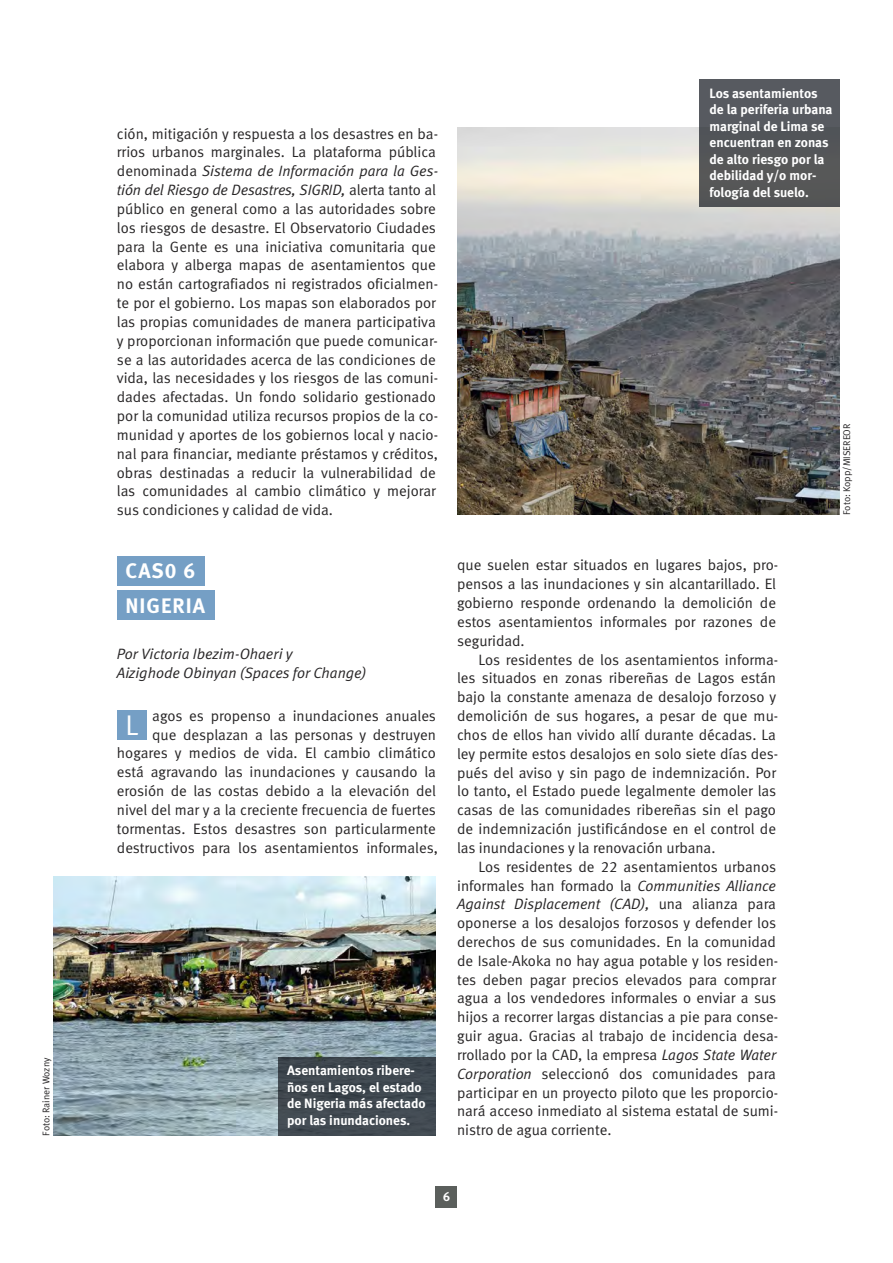
<style>
.page{position:relative;width:893px;height:1263px;background:#fff}
.page>*{position:absolute;margin:0;border:0;box-sizing:border-box;transform-origin:0 0}
.t1{font:28.5px "Meta Normal LF";color:#fff}
.t2{font:21px/34.8px "Meta Bold LF";letter-spacing:.05em;color:#fff}
.t3{font:15px/18.8px "Meta Normal LF";color:#272526}
.t4{font:italic 15px/18.8px "Meta Normal LF";color:#272526}
.t5{font:13.5px/16.5px "Meta Bold LF";color:#fff}
.t6{font:12.75px "Meta Plus Bold Caps";color:#fff}
.t7{font:9.75px "Meta Normal LF";color:#272526}
.s1{font-style:italic}
</style>
<div class="page">
<div style="left:117px;top:556px;width:87px;height:30px;background:#759fc5"></div>
<div style="left:117px;top:590px;width:98px;height:30px;background:#759fc5"></div>
<div style="left:117px;top:710px;width:30px;height:30px;background:#759fc5"></div>
<img style="left:457px;top:128px;width:383px;height:386px">
<div style="left:699px;top:80px;width:141px;height:127px;background:#575758"></div>
<img style="left:53px;top:876px;width:383px;height:259px">
<div style="left:279px;top:1057px;width:157px;height:78px;background:#404850"></div>
<div style="left:436px;top:1186px;width:21px;height:22px;background:#5b5f5c"></div>
<p class="t7" style="left:43px;top:1135px;width:79px;rotate:-90deg">Foto: Rainer Wozny</p>
<p class="t3" style="left:117px;top:125px;width:323px">ción, mitigación y respuesta a los desastres en ba&shy;rrios urbanos marginales. La plataforma pública denominada <span class="s1">Sistema de Información para la Ges&shy;tión del Riesgo de Desastres, SIGRID,</span> alerta tanto al público en general como a las autoridades sobre los riesgos de desastre. El Observatorio Ciudades para la Gente es una iniciativa comunitaria que elabora y alberga mapas de asentamientos que no están cartografiados ni registrados oficialmen&shy;te por el gobierno. Los mapas son elaborados por las propias comunidades de manera participativa y proporcionan información que puede comunicar&shy;se a las autoridades acerca de las condiciones de vida, las necesidades y los riesgos de las comuni&shy;dades afectadas. Un fondo solidario gestionado por la comunidad utiliza recursos propios de la co&shy;munidad y aportes de los gobiernos local y nacio&shy;nal para financiar, mediante préstamos y créditos, obras destinadas a reducir la vulnerabilidad de las comunidades al cambio climático y mejorar sus condiciones y calidad de vida.</p>
<h2 class="t2" style="left:125px;top:555px;width:81px">CAS0 6<br>NIGERIA</h2>
<p class="t4" style="left:117px;top:645px;width:251px">Por Victoria Ibezim-Ohaeri y<br>Aizighode Obinyan (Spaces for Change)</p>
<h1 class="t1" style="left:125px;top:715px;width:14px">L</h1>
<p class="t3" style="left:117px;top:708px;width:322px;text-align:right">agos es propenso a inundaciones anuales<br>que desplazan a las personas y destruyen hogares y medios de vida. El cambio climático está agravando las inundaciones y causando la erosión de las costas debido a la elevación del nivel del mar y a la creciente frecuencia de fuertes tormentas. Estos desastres son particularmente destructivos para los asentamientos informales,</p>
<p class="t5" style="left:287px;top:1063px;width:140px">Asentamientos ribere&shy;ños en Lagos, el estado de Nigeria más afectado por las inundaciones.</p>
<p class="t5" style="left:709px;top:86px;width:125px">Los asentamientos de la periferia urbana marginal de Lima se encuentran en zonas de alto riesgo por la debilidad y/o mor&shy;fología del suelo.</p>
<p class="t3" style="left:457px;top:557px;width:323px">que suelen estar situados en lugares bajos, pro&shy;pensos a las inundaciones y sin alcantarillado. El gobierno responde ordenando la demolición de estos asentamientos informales por razones de seguridad.</p>
<p class="t3" style="left:457px;top:651px;width:323px;text-indent:21px">Los residentes de los asentamientos informa&shy;les situados en zonas ribereñas de Lagos están bajo la constante amenaza de desalojo forzoso y demolición de sus hogares, a pesar de que mu&shy;chos de ellos han vivido allí durante décadas. La ley permite estos desalojos en solo siete días des&shy;pués del aviso y sin pago de indemnización. Por lo tanto, el Estado puede legalmente demoler las casas de las comunidades ribereñas sin el pago de indemnización justificándose en el control de las inundaciones y la renovación urbana.</p>
<p class="t3" style="left:457px;top:858px;width:323px;text-indent:21px">Los residentes de 22 asentamientos urbanos informales han formado la <span class="s1">Communities Alliance Against Displacement (CAD),</span> una alianza para oponerse a los desalojos forzosos y defender los derechos de sus comunidades. En la comunidad de Isale-Akoka no hay agua potable y los residen&shy;tes deben pagar precios elevados para comprar agua a los vendedores informales o enviar a sus hijos a recorrer largas distancias a pie para conse&shy;guir agua. Gracias al trabajo de incidencia desa&shy;rrollado por la CAD, la empresa <span class="s1">Lagos State Water Corporation</span> seleccionó dos comunidades para participar en un proyecto piloto que les proporcio&shy;nará acceso inmediato al sistema estatal de sumi&shy;nistro de agua corriente.</p>
<p class="t7" style="left:843px;top:515px;width:92px;rotate:-90deg">Foto: Kopp/MISEREOR</p>
<p class="t6" style="left:443px;top:1189px;width:8px">6</p>
</div>
